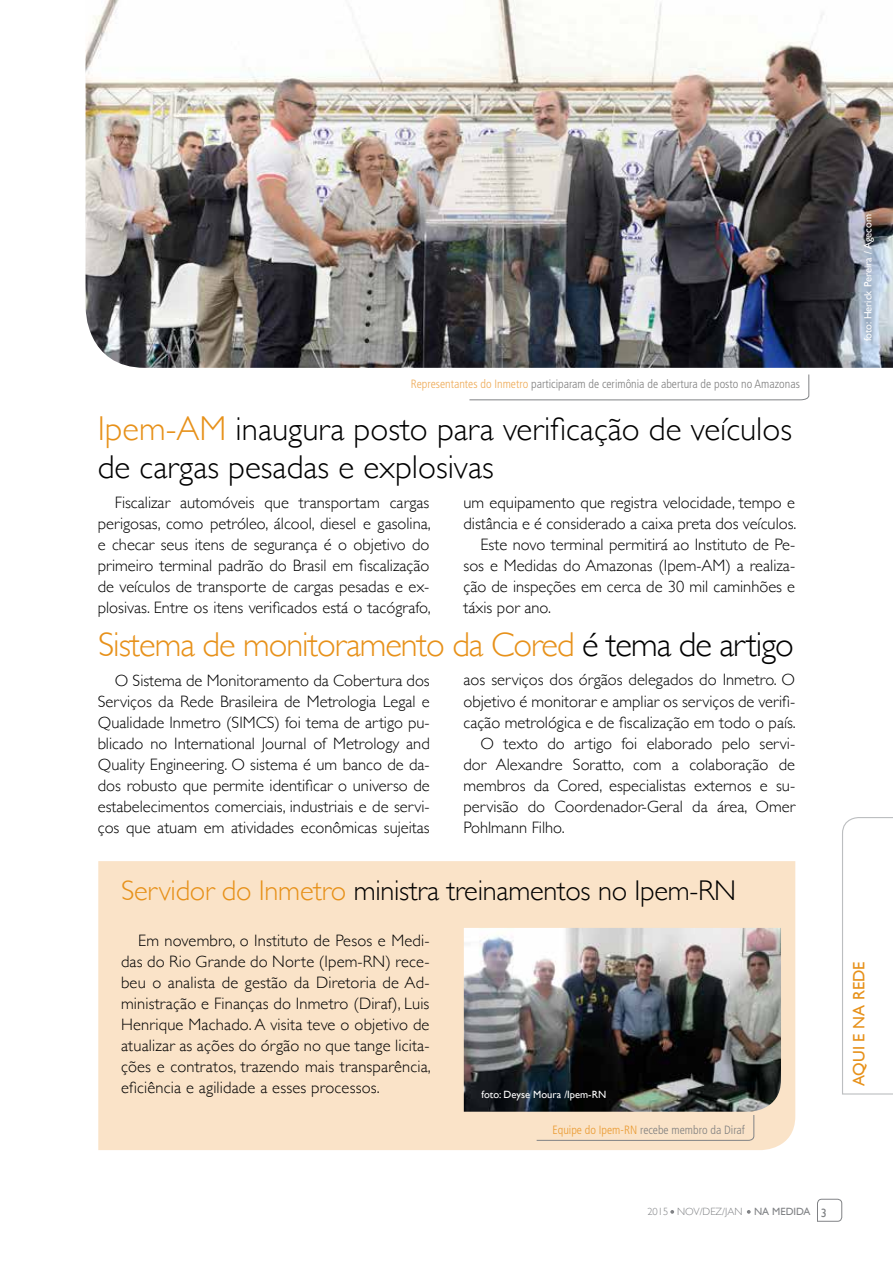
<style>
.page{position:relative;width:893px;height:1263px;background:#fff}
.page>*{position:absolute;margin:0;border:0;box-sizing:border-box;transform-origin:0 0}
.t1{font:300 34.5px "Gill Sans";letter-spacing:-.03em;color:#e7911a}
.t2{font:300 33px/37.5px "Gill Sans";color:#000}
.t3{font:300 28.5px "Gill Sans";letter-spacing:-.01em;color:#000}
.t4{font:300 16.5px/21px "Gill Sans";color:#000;text-align:justify}
.t5{font:16.5px "Gill Sans";color:#e7911a}
.t6{font:300 condensed 12px "Frutiger";color:#808080}
.t7{font:10.5px "Gill Sans";color:#fff}
.t8{font:300 10.5px "Gill Sans";color:#808285}
.s1{color:#eeaa57}
.s2{font-size:34.5px;color:#e7911a}
.s3{color:#000}
.s4{color:#e7911a}
.s5{color:#ea9a30}
.s6{font-weight:400}
.s7{font-weight:400;font-size:12px}
</style>
<div class="page">
<svg style="left:670px;top:1210px;width:4px;height:4px"></svg>
<svg style="left:747px;top:1210px;width:4px;height:4px"></svg>
<svg style="left:817px;top:1199px;width:25px;height:22px"></svg>
<div style="left:98px;top:861px;width:697px;height:289px;background:#fae3c8"></div>
<svg style="left:842px;top:817px;width:51px;height:278px"></svg>
<svg style="left:469px;top:374px;width:341px;height:27px"></svg>
<img style="left:86px;top:0;width:807px;height:368px">
<img style="left:464px;top:928px;width:317px;height:184px">
<svg style="left:536px;top:1114px;width:219px;height:27px;background:#f4dfc5"></svg>
<p class="t6" style="left:411px;top:377px;width:391px"><span class="s1">Representantes do Inmetro</span> participaram de cerimônia de abertura de posto no Amazonas</p>
<h2 class="t2" style="left:98px;top:409px;width:696px"><span class="s2">Ipem-AM</span> inaugura posto para verificação de veículos de cargas pesadas e explosivas</h2>
<p class="t4" style="left:98px;top:491px;width:334px;text-indent:17px">Fiscalizar automóveis que transportam cargas perigosas, como petróleo, álcool, diesel e gasolina, e checar seus itens de segurança é o objetivo do primeiro terminal padrão do Brasil em fiscalização de veículos de transporte de cargas pesadas e ex&shy;plosivas. Entre os itens verificados está o tacógrafo,</p>
<p class="t4" style="left:463px;top:491px;width:333px">um equipamento que registra velocidade, tempo e</p>
<p class="t4" style="left:463px;top:512px;width:334px">distância e é considerado a caixa preta dos veículos.</p>
<p class="t4" style="left:480px;top:533px;width:316px">Este novo terminal permitirá ao Instituto de Pe-</p>
<p class="t4" style="left:463px;top:554px;width:333px">sos e Medidas do Amazonas (Ipem-AM) a realiza-</p>
<p class="t4" style="left:463px;top:575px;width:333px">ção de inspeções em cerca de 30 mil caminhões e</p>
<p class="t4" style="left:463px;top:596px;width:89px">táxis por ano.</p>
<h1 class="t1" style="left:98px;top:618px;width:697px">Sistema de monitoramento da Cored <span class="s3">é tema de artigo</span></h1>
<p class="t4" style="left:98px;top:669px;width:333px;text-indent:17px">O Sistema de Monitoramento da Cobertura dos Serviços da Rede Brasileira de Metrologia Legal e Qualidade Inmetro (SIMCS) foi tema de artigo pu&shy;blicado no International Journal of Metrology and Quality Engineering. O sistema é um banco de da&shy;dos robusto que permite identificar o universo de estabelecimentos comerciais, industriais e de servi&shy;ços que atuam em atividades econômicas sujeitas</p>
<p class="t4" style="left:463px;top:669px;width:333px">aos serviços dos órgãos delegados do Inmetro. O</p>
<p class="t4" style="left:463px;top:690px;width:333px">objetivo é monitorar e ampliar os serviços de verifi-</p>
<p class="t4" style="left:463px;top:711px;width:334px">cação metrológica e de fiscalização em todo o país.</p>
<p class="t4" style="left:480px;top:732px;width:316px">O texto do artigo foi elaborado pelo servi-</p>
<p class="t4" style="left:463px;top:753px;width:333px">dor Alexandre Soratto, com a colaboração de</p>
<p class="t4" style="left:463px;top:774px;width:333px">membros da Cored, especialistas externos e su-</p>
<p class="t4" style="left:463px;top:795px;width:333px">pervisão do Coordenador-Geral da área, Omer</p>
<p class="t4" style="left:463px;top:816px;width:103px">Pohlmann Filho.</p>
<h3 class="t3" style="left:121px;top:868px;width:616px"><span class="s4">Servidor do Inmetro</span> ministra treinamentos no Ipem-RN</h3>
<p class="t4" style="left:121px;top:929px;width:311px;text-indent:17px">Em novembro, o Instituto de Pesos e Medi&shy;das do Rio Grande do Norte (Ipem-RN) rece&shy;beu o analista de gestão da Diretoria de Ad&shy;ministração e Finanças do Inmetro (Diraf), Luis Henrique Machado. A visita teve o objetivo de atualizar as ações do órgão no que tange licita&shy;ções e contratos, trazendo mais transparência, eficiência e agilidade a esses processos.</p>
<p class="t7" style="left:482px;top:1088px;width:118px">foto: Deyse Moura /Ipem-RN</p>
<p class="t6" style="left:552px;top:1123px;width:194px"><span class="s5">Equipe do Ipem-RN</span> recebe membro da Diraf</p>
<p class="t7" style="left:862px;top:341px;width:129px;rotate:-90deg">foto: Herick Pereira / Agecom</p>
<p class="t5" style="left:849px;top:1086px;width:124px;rotate:-90deg">AQUI e NA REDE</p>
<p class="t8" style="left:647px;top:1203px;width:181px">2015 NOV/DEZ/JAN <span class="s6">NA MEDIDA</span> <span class="s7">3</span></p>
</div>
